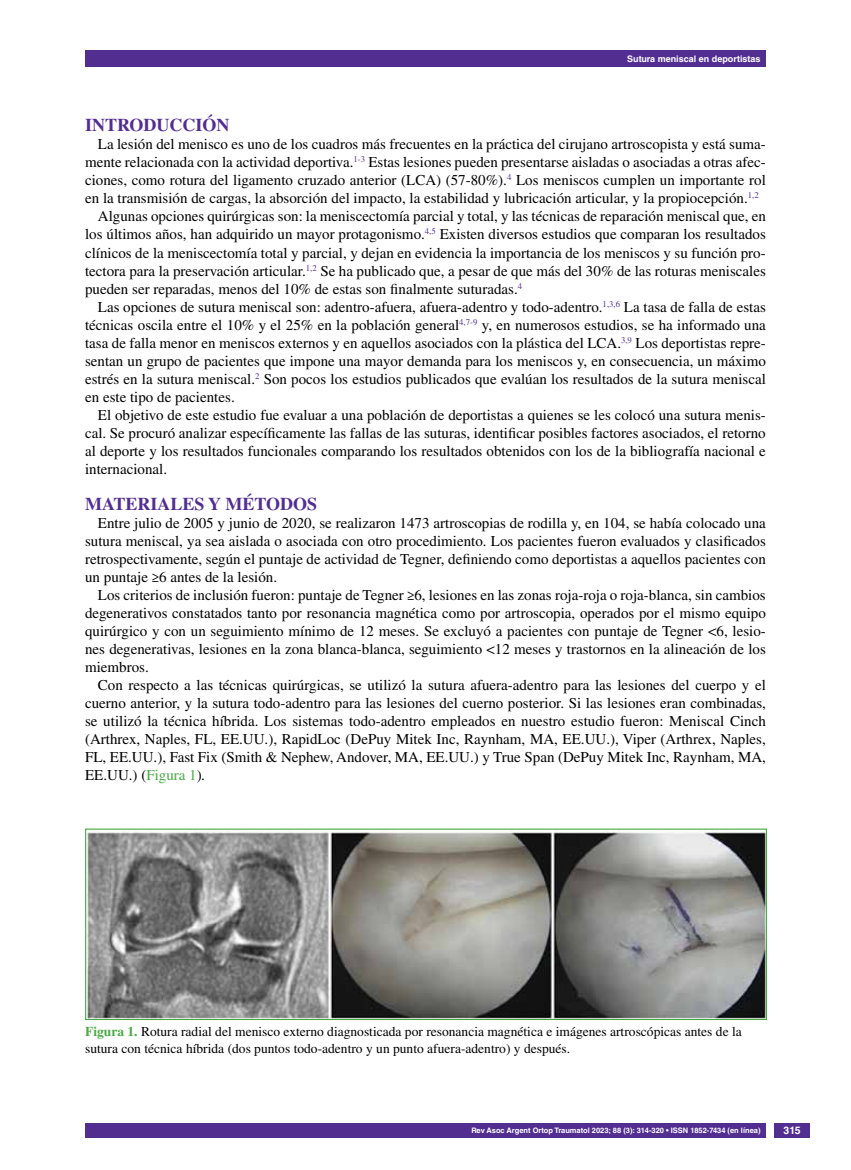
<style>
.page{position:relative;width:851px;height:1170px;background:#fff}
.page>*{position:absolute;margin:0;border:0;box-sizing:border-box;transform-origin:0 0}
.t1{font:700 18px "Times LT Std";color:#522e91}
.t2{font:15px/18px "Times LT Std";color:#000;text-align:justify}
.t3{font:13.5px/16.2px "Times LT Std";color:#000}
.t4{font:700 10.5px "Helvetica LT Std";color:#fff}
.t5{font:700 9px "Helvetica LT Std";color:#fff}
.t6{font:700 7.5px "Helvetica LT Std";color:#fff}
.s1{color:#49a942}
.s2{font-style:italic}
.s3{font-weight:700;color:#49a942}
</style>
<div class="page">
<div style="left:85px;top:50px;width:680px;height:17px;background:#522e91"></div>
<div style="left:85px;top:1123px;width:680px;height:14px;background:#522e91"></div>
<div style="left:774px;top:1123px;width:35px;height:14px;background:#522e91"></div>
<img style="left:87px;top:830px;width:677px;height:187px">
<div style="left:85px;top:828px;width:681px;height:191px;border:1px solid #49a942"></div>
<p class="t5" style="left:627px;top:53px;width:135px">Sutura meniscal en deportistas</p>
<p class="t1" style="left:85px;top:115px;width:146px">INTRODUCCIÓN</p>
<p class="t2" style="left:98px;top:135px;width:669px">La lesión del menisco es uno de los cuadros más frecuentes en la práctica del cirujano artroscopista y está suma-</p>
<p class="t2" style="left:85px;top:153px;width:682px">mente relacionada con la actividad deportiva.<sup>1-3</sup> Estas lesiones pueden presentarse aisladas o asociadas a otras afec-</p>
<p class="t2" style="left:85px;top:171px;width:682px">ciones, como rotura del ligamento cruzado anterior (LCA) (57-80%).<sup>4</sup> Los meniscos cumplen un importante rol</p>
<p class="t2" style="left:85px;top:189px;width:675px">en la transmisión de cargas, la absorción del impacto, la estabilidad y lubricación articular, y la propiocepción.<sup>1,2</sup></p>
<p class="t2" style="left:98px;top:207px;width:669px">Algunas opciones quirúrgicas son: la meniscectomía parcial y total, y las técnicas de reparación meniscal que, en</p>
<p class="t2" style="left:85px;top:225px;width:682px">los últimos años, han adquirido un mayor protagonismo.<sup>4,5</sup> Existen diversos estudios que comparan los resultados</p>
<p class="t2" style="left:85px;top:243px;width:682px">clínicos de la meniscectomía total y parcial, y dejan en evidencia la importancia de los meniscos y su función pro-</p>
<p class="t2" style="left:85px;top:261px;width:682px">tectora para la preservación articular.<sup>1,2</sup> Se ha publicado que, a pesar de que más del 30% de las roturas meniscales</p>
<p class="t2" style="left:85px;top:279px;width:438px">pueden ser reparadas, menos del 10% de estas son finalmente suturadas.<sup>4</sup></p>
<p class="t2" style="left:98px;top:297px;width:669px">Las opciones de sutura meniscal son: adentro-afuera, afuera-adentro y todo-adentro.<sup>1,3,6</sup> La tasa de falla de estas</p>
<p class="t2" style="left:85px;top:315px;width:682px">técnicas oscila entre el 10% y el 25% en la población general<sup>4,7-9</sup> y, en numerosos estudios, se ha informado una</p>
<p class="t2" style="left:85px;top:333px;width:682px">tasa de falla menor en meniscos externos y en aquellos asociados con la plástica del LCA.<sup>3,9</sup> Los deportistas repre-</p>
<p class="t2" style="left:85px;top:351px;width:682px">sentan un grupo de pacientes que impone una mayor demanda para los meniscos y, en consecuencia, un máximo</p>
<p class="t2" style="left:85px;top:369px;width:682px">estrés en la sutura meniscal.<sup>2</sup> Son pocos los estudios publicados que evalúan los resultados de la sutura meniscal</p>
<p class="t2" style="left:85px;top:387px;width:151px">en este tipo de pacientes.</p>
<p class="t2" style="left:98px;top:405px;width:669px">El objetivo de este estudio fue evaluar a una población de deportistas a quienes se les colocó una sutura menis-</p>
<p class="t2" style="left:85px;top:423px;width:682px">cal. Se procuró analizar específicamente las fallas de las suturas, identificar posibles factores asociados, el retorno</p>
<p class="t2" style="left:85px;top:441px;width:682px">al deporte y los resultados funcionales comparando los resultados obtenidos con los de la bibliografía nacional e</p>
<p class="t2" style="left:85px;top:459px;width:84px">internacional.</p>
<p class="t1" style="left:85px;top:493px;width:234px">MATERIALES Y MÉTODOS</p>
<p class="t2" style="left:85px;top:513px;width:682px;text-indent:13px">Entre julio de 2005 y junio de 2020, se realizaron 1473 artroscopias de rodilla y, en 104, se había colocado una sutura meniscal, ya sea aislada o asociada con otro procedimiento. Los pacientes fueron evaluados y clasificados retrospectivamente, según el puntaje de actividad de Tegner, definiendo como deportistas a aquellos pacientes con un puntaje ≥6 antes de la lesión.</p>
<p class="t2" style="left:85px;top:585px;width:682px;text-indent:13px">Los criterios de inclusión fueron: puntaje de Tegner ≥6, lesiones en las zonas roja-roja o roja-blanca, sin cambios degenerativos constatados tanto por resonancia magnética como por artroscopia, operados por el mismo equipo quirúrgico y con un seguimiento mínimo de 12 meses. Se excluyó a pacientes con puntaje de Tegner &lt;6, lesio&shy;nes degenerativas, lesiones en la zona blanca-blanca, seguimiento &lt;12 meses y trastornos en la alineación de los miembros.</p>
<p class="t2" style="left:85px;top:675px;width:682px;text-indent:13px">Con respecto a las técnicas quirúrgicas, se utilizó la sutura afuera-adentro para las lesiones del cuerpo y el cuerno anterior, y la sutura todo-adentro para las lesiones del cuerno posterior. Si las lesiones eran combinadas, se utilizó la técnica híbrida. Los sistemas todo-adentro empleados en nuestro estudio fueron: Meniscal Cinch (Arthrex, Naples, FL, EE.UU.), RapidLoc (DePuy Mitek Inc, Raynham, MA, EE.UU.), Viper (Arthrex, Naples, FL, EE.UU.), Fast Fix (Smith &amp; Nephew, Andover, MA, EE.UU.) y True Span (DePuy Mitek Inc, Raynham, MA, EE.UU.) (<span class="s1">Figura 1</span>)<span class="s2">.</span></p>
<p class="t3" style="left:85px;top:1023px;width:658px"><span class="s3">Figura 1.</span> Rotura radial del menisco externo diagnosticada por resonancia magnética e imágenes artroscópicas antes de la sutura con técnica híbrida (dos puntos todo-adentro y un punto afuera-adentro) y después.</p>
<p class="t6" style="left:471px;top:1125px;width:291px">Rev Asoc Argent Ortop Traumatol 2023; 88 (3): 314-320 • ISSN 1852-7434 (en línea)</p>
<p class="t4" style="left:783px;top:1124px;width:19px">315</p>
</div>
